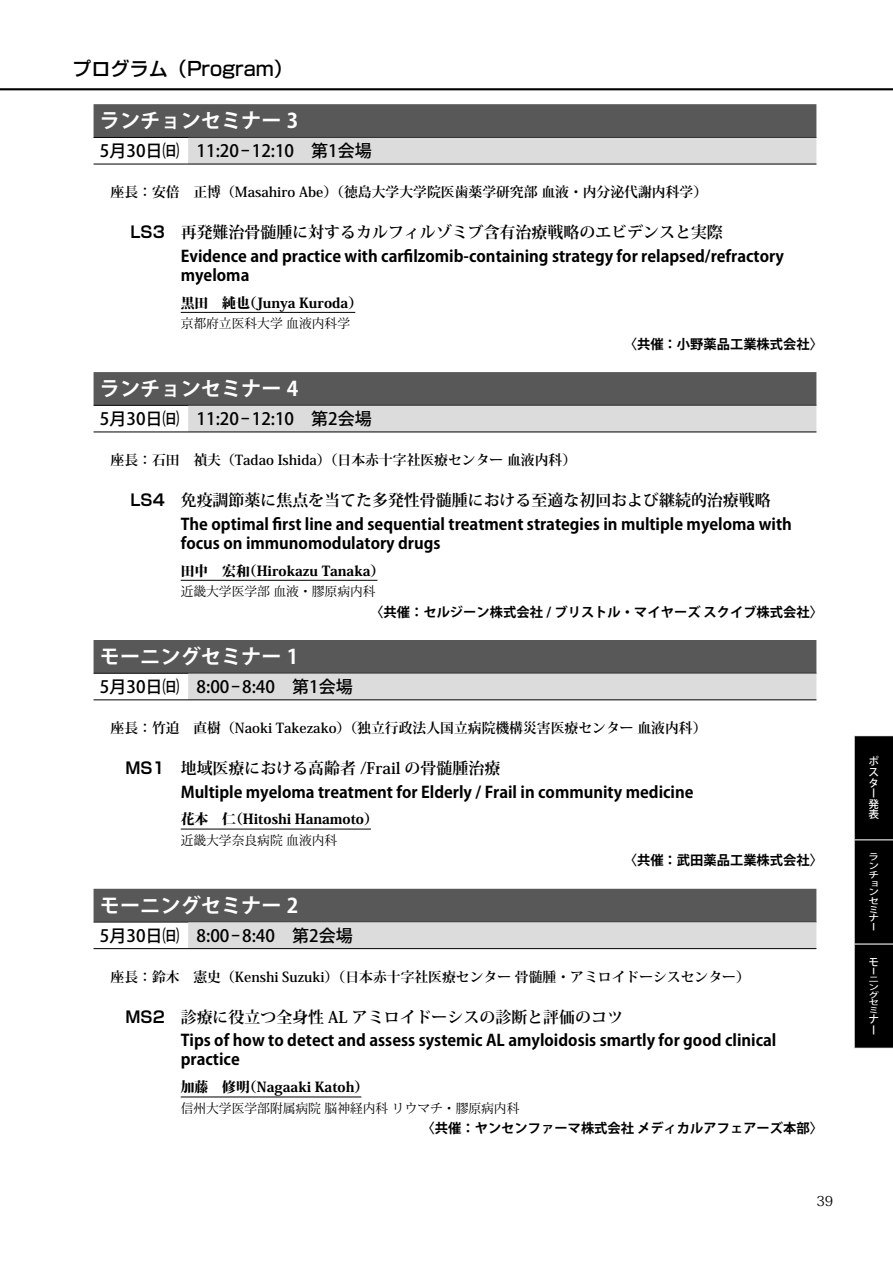
<style>
.page{position:relative;width:893px;height:1263px;background:#fff}
.page>*{position:absolute;margin:0;border:0;box-sizing:border-box;transform-origin:0 0}
.t1{font:700 20.25px "Koz Go Pro";color:#fff}
.t2{font:500 19.2px "Shin Go Pro";color:#000}
.t3{font:500 16.95px "Koz Go Pro";color:#000}
.t4{font:700 15.9px/19.2px "Koz Go Pro";color:#000}
.t5{font:700 15.9px "Koz Min Pr 6 N";color:#000}
.t6{font:700 13.8px "Koz Min Pr 6 N";color:#000}
.t7{font:800 13.8px "Koz Min Pr 6 N";color:#000}
.t8{font:13.8px "Koz Min Pro";color:#000}
.t9{font:700 13.35px "Koz Go Pro";color:#000}
.t10{font:12.75px "Koz Min Pro";color:#000}
.t11{font:500 10.65px/10.6px "Koz Go Pr 6 N";color:#fff}
.t12{font:500 8.7px/8.7px "Koz Go Pr 6 N";color:#fff;scale:1.22 1}
.t13{font:500 7.8px/7.8px "Koz Go Pr 6 N";color:#fff;scale:1.37 1}
.s1{font-family:"Shin Go Pr 6 N De"}
</style>
<div class="page">
<hr style="left:0;top:88px;width:893px;height:2px;background:#000">
<div style="left:94px;top:104px;width:722px;height:33px;background:#595858"></div>
<hr style="left:94px;top:137px;width:722px;height:1px;background:#000">
<div style="left:188px;top:138px;width:628px;height:26px;background:#dcdcdc"></div>
<hr style="left:94px;top:164px;width:722px;height:1px;background:#000">
<hr style="left:181px;top:312px;width:174px;height:1px;background:#000">
<div style="left:94px;top:372px;width:722px;height:33px;background:#595858"></div>
<hr style="left:94px;top:405px;width:722px;height:1px;background:#000">
<div style="left:188px;top:406px;width:628px;height:26px;background:#dcdcdc"></div>
<hr style="left:94px;top:432px;width:722px;height:1px;background:#000">
<hr style="left:181px;top:580px;width:196px;height:1px;background:#000">
<div style="left:94px;top:640px;width:722px;height:33px;background:#595858"></div>
<hr style="left:94px;top:673px;width:722px;height:1px;background:#000">
<div style="left:188px;top:674px;width:628px;height:26px;background:#dcdcdc"></div>
<hr style="left:94px;top:699px;width:722px;height:1px;background:#000">
<hr style="left:181px;top:829px;width:190px;height:1px;background:#000">
<div style="left:94px;top:889px;width:722px;height:33px;background:#595858"></div>
<hr style="left:94px;top:922px;width:722px;height:1px;background:#000">
<div style="left:188px;top:922px;width:628px;height:27px;background:#dcdcdc"></div>
<hr style="left:94px;top:948px;width:722px;height:1px;background:#000">
<hr style="left:181px;top:1096px;width:180px;height:1px;background:#000">
<div style="left:855px;top:736px;width:38px;height:312px;background:#000"></div>
<hr style="left:855px;top:943px;width:38px;height:1px;background:#fff">
<hr style="left:855px;top:839px;width:38px;height:1px;background:#fff">
<p class="t2" style="left:72px;top:53px;width:222px">プログラム（Program）</p>
<p class="t1" style="left:100px;top:108px;width:200px">ランチョンセミナー 3</p>
<p class="t3" style="left:100px;top:140px;width:273px">5月30日㈰ 11:20 - 12:10 第1会場</p>
<p class="t6" style="left:111px;top:184px;width:598px">座長：安倍　正博（Masahiro Abe）（徳島大学大学院医歯薬学研究部 血液・内分泌代謝内科学）</p>
<p class="t5" style="left:131px;top:224px;width:594px"><span class="s1">LS3</span> 再発難治骨髄腫に対するカルフィルゾミブ含有治療戦略のエビデンスと実際</p>
<p class="t4" style="left:181px;top:247px;width:605px">Evidence and practice with carfilzomib-containing strategy for relapsed/refractory myeloma</p>
<p class="t7" style="left:181px;top:295px;width:183px">黒田　純也（Junya Kuroda）</p>
<p class="t10" style="left:181px;top:314px;width:171px">京都府立医科大学 血液内科学</p>
<p class="t9" style="left:624px;top:335px;width:201px">〈共催：小野薬品工業株式会社〉</p>
<p class="t1" style="left:100px;top:376px;width:200px">ランチョンセミナー 4</p>
<p class="t3" style="left:100px;top:408px;width:273px">5月30日㈰ 11:20 - 12:10 第2会場</p>
<p class="t6" style="left:111px;top:452px;width:467px">座長：石田　禎夫（Tadao Ishida）（日本赤十字社医療センター 血液内科）</p>
<p class="t5" style="left:131px;top:491px;width:642px"><span class="s1">LS4</span> 免疫調節薬に焦点を当てた多発性骨髄腫における至適な初回および継続的治療戦略</p>
<p class="t4" style="left:181px;top:515px;width:613px">The optimal first line and sequential treatment strategies in multiple myeloma with focus on immunomodulatory drugs</p>
<p class="t7" style="left:181px;top:563px;width:205px">田中　宏和（Hirokazu Tanaka）</p>
<p class="t10" style="left:181px;top:582px;width:196px">近畿大学医学部 血液・膠原病内科</p>
<p class="t9" style="left:370px;top:603px;width:454px">〈共催：セルジーン株式会社 / ブリストル・マイヤーズ スクイブ株式会社〉</p>
<p class="t1" style="left:100px;top:644px;width:200px">モーニングセミナー 1</p>
<p class="t3" style="left:100px;top:676px;width:254px">5月30日㈰ 8:00 - 8:40 第1会場</p>
<p class="t6" style="left:111px;top:720px;width:597px">座長：竹迫　直樹（Naoki Takezako）（独立行政法人国立病院機構災害医療センター 血液内科）</p>
<p class="t5" style="left:126px;top:759px;width:376px"><span class="s1">MS1</span> 地域医療における高齢者 /Frail の骨髄腫治療</p>
<p class="t4" style="left:181px;top:783px;width:514px">Multiple myeloma treatment for Elderly / Frail in community medicine</p>
<p class="t7" style="left:181px;top:811px;width:199px">花本　仁（Hitoshi Hanamoto）</p>
<p class="t10" style="left:181px;top:831px;width:158px">近畿大学奈良病院 血液内科</p>
<p class="t9" style="left:624px;top:852px;width:201px">〈共催：武田薬品工業株式会社〉</p>
<p class="t1" style="left:100px;top:892px;width:200px">モーニングセミナー 2</p>
<p class="t3" style="left:100px;top:925px;width:254px">5月30日㈰ 8:00 - 8:40 第2会場</p>
<p class="t6" style="left:111px;top:969px;width:641px">座長：鈴木　憲史（Kenshi Suzuki）（日本赤十字社医療センター 骨髄腫・アミロイドーシスセンター）</p>
<p class="t5" style="left:126px;top:1008px;width:499px"><span class="s1">MS2</span> 診療に役立つ全身性 AL アミロイドーシスの診断と評価のコツ</p>
<p class="t4" style="left:181px;top:1032px;width:597px">Tips of how to detect and assess systemic AL amyloidosis smartly for good clinical practice</p>
<p class="t7" style="left:181px;top:1079px;width:189px">加藤　修明（Nagaaki Katoh）</p>
<p class="t10" style="left:181px;top:1099px;width:340px">信州大学医学部附属病院 脳神経内科 リウマチ・膠原病内科</p>
<p class="t9" style="left:422px;top:1120px;width:403px">〈共催：ヤンセンファーマ株式会社 メディカルアフェアーズ本部〉</p>
<p class="t8" style="left:816px;top:1191px;width:18px">39</p>
<p class="t11" style="left:868px;top:756px;width:12px">ポスター発表</p>
<p class="t12" style="left:868px;top:853px;width:10px">ランチョンセミナー</p>
<p class="t11" style="left:868px;top:957px;width:11px">モ</p>
<p class="t13" style="left:868px;top:968px;width:9px">ーニングセミ</p>
<p class="t11" style="left:868px;top:1014px;width:11px">ナー</p>
</div>
